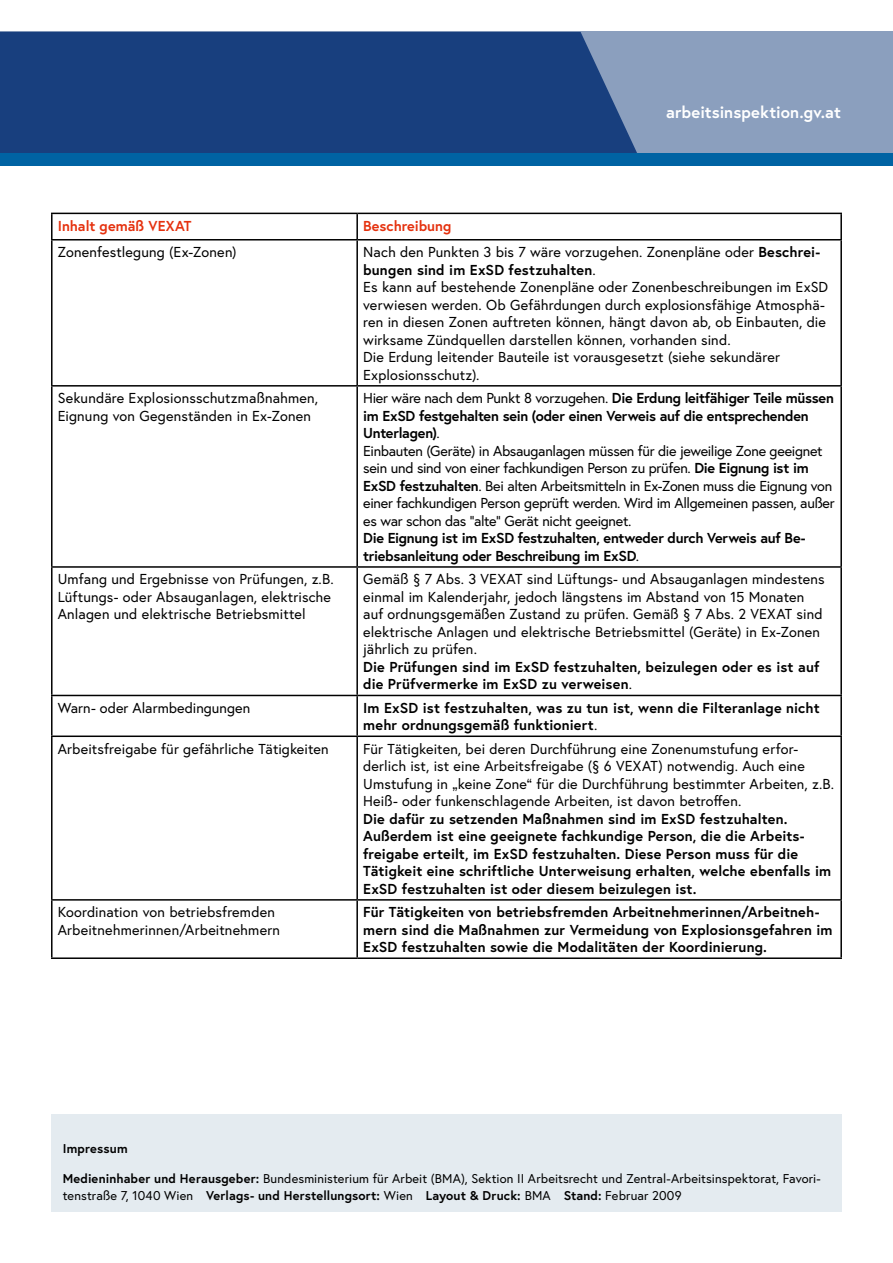
<style>
.page{position:relative;width:893px;height:1263px;background:#fff}
.page>*{position:absolute;margin:0;border:0;box-sizing:border-box;transform-origin:0 0}
.t1{font:700 16.5px "Europa Austria";letter-spacing:.005em;color:#fff}
.td_Tabellentext{font:14.4px/17.5px "Europa Austria";letter-spacing:.01em;color:#000}
.td_Tabellentext-2{font:700 14.4px/17.5px "Europa Austria";letter-spacing:.005em;color:#000}
.td_Tabellentext-3{font:14.4px/17.5px "Europa Austria";letter-spacing:-.02em;color:#000}
.td_Tabellentext-4{font:700 14.4px/17.5px "Europa Austria";letter-spacing:-.02em;color:#000}
.t2{font:700 14.4px "Europa Austria";color:#e5310e}
.t3{font:12.75px/17.5px "Europa Austria";letter-spacing:.01em;color:#000}
.t4{font:700 12.75px "Europa Austria";letter-spacing:.015em;color:#000}
.s1{font-weight:700}
.s2{font-weight:400}
</style>
<div class="page">
<hr style="left:357px;top:213px;width:485px;height:1px;background:#000">
<hr style="left:840px;top:214px;width:2px;height:25px;background:#000">
<hr style="left:51px;top:240px;width:2px;height:145px;background:#000">
<hr style="left:357px;top:239px;width:485px;height:1px;background:#000">
<hr style="left:356px;top:240px;width:2px;height:145px;background:#000">
<hr style="left:840px;top:240px;width:2px;height:145px;background:#000">
<hr style="left:51px;top:385px;width:306px;height:2px;background:#000">
<hr style="left:51px;top:387px;width:2px;height:179px;background:#000">
<hr style="left:357px;top:385px;width:485px;height:2px;background:#000">
<hr style="left:356px;top:387px;width:2px;height:179px;background:#000">
<hr style="left:840px;top:387px;width:2px;height:179px;background:#000">
<hr style="left:51px;top:566px;width:306px;height:2px;background:#000">
<hr style="left:51px;top:568px;width:2px;height:127px;background:#000">
<hr style="left:357px;top:566px;width:485px;height:2px;background:#000">
<hr style="left:356px;top:568px;width:2px;height:127px;background:#000">
<hr style="left:840px;top:568px;width:2px;height:127px;background:#000">
<hr style="left:51px;top:695px;width:306px;height:1px;background:#000">
<hr style="left:51px;top:696px;width:2px;height:39px;background:#000">
<hr style="left:357px;top:695px;width:485px;height:1px;background:#000">
<hr style="left:356px;top:696px;width:2px;height:39px;background:#000">
<hr style="left:840px;top:696px;width:2px;height:39px;background:#000">
<hr style="left:51px;top:735px;width:306px;height:2px;background:#000">
<hr style="left:51px;top:737px;width:2px;height:162px;background:#000">
<hr style="left:357px;top:735px;width:485px;height:2px;background:#000">
<hr style="left:356px;top:737px;width:2px;height:162px;background:#000">
<hr style="left:840px;top:737px;width:2px;height:162px;background:#000">
<hr style="left:51px;top:899px;width:306px;height:2px;background:#000">
<hr style="left:51px;top:901px;width:2px;height:56px;background:#000">
<hr style="left:357px;top:899px;width:485px;height:2px;background:#000">
<hr style="left:356px;top:901px;width:2px;height:56px;background:#000">
<hr style="left:840px;top:901px;width:2px;height:56px;background:#000">
<hr style="left:51px;top:957px;width:306px;height:2px;background:#000">
<hr style="left:357px;top:957px;width:485px;height:2px;background:#000">
<hr style="left:51px;top:213px;width:306px;height:1px;background:#000">
<hr style="left:51px;top:214px;width:2px;height:25px;background:#000">
<hr style="left:356px;top:214px;width:2px;height:25px;background:#000">
<hr style="left:51px;top:239px;width:306px;height:1px;background:#000">
<div style="left:0;top:32px;width:893px;height:121px;background:#8b9fbe"></div>
<div style="left:0;top:32px;width:637px;height:121px;background:#183f7e"></div>
<div style="left:0;top:153px;width:893px;height:13px;background:#0063a3"></div>
<div style="left:51px;top:1114px;width:791px;height:98px;background:#e4ebf0"></div>
<p class="t1" style="left:666px;top:101px;width:176px">arbeitsinspektion.gv.at</p>
<p class="t2" style="left:58px;top:216px;width:135px">Inhalt gemäß VEXAT</p>
<p class="t2" style="left:363px;top:216px;width:90px">Beschreibung</p>
<p class="td_Tabellentext" style="left:58px;top:243px;width:180px">Zonenfestlegung (Ex-Zonen)</p>
<p class="td_Tabellentext" style="left:363px;top:243px;width:458px">Nach den Punkten 3 bis 7 wäre vorzugehen. Zonenpläne oder <span class="s1">Beschrei&shy;bungen sind im ExSD festzuhalten</span>.</p>
<p class="td_Tabellentext" style="left:363px;top:278px;width:466px">Es kann auf bestehende Zonenpläne oder Zonenbeschreibungen im ExSD verwiesen werden. Ob Gefährdungen durch explosionsfähige Atmosphä&shy;ren in diesen Zonen auftreten können, hängt davon ab, ob Einbauten, die wirksame Zündquellen darstellen können, vorhanden sind.</p>
<p class="td_Tabellentext" style="left:363px;top:348px;width:418px">Die Erdung leitender Bauteile ist vorausgesetzt (siehe sekundärer<br>Explosionsschutz).</p>
<p class="td_Tabellentext" style="left:58px;top:389px;width:262px">Sekundäre Explosionsschutzmaßnahmen,<br>Eignung von Gegenständen in Ex-Zonen</p>
<p class="td_Tabellentext-4" style="left:363px;top:389px;width:472px"><span class="s2">Hier wäre nach dem Punkt 8 vorzugehen.</span> Die Erdung leitfähiger Teile müssen im ExSD festgehalten sein (oder einen Verweis auf die entsprechenden<br>Unterlagen)<span class="s2">.</span></p>
<p class="td_Tabellentext-3" style="left:363px;top:442px;width:473px">Einbauten (Geräte) in Absauganlagen müssen für die jeweilige Zone geeignet sein und sind von einer fachkundigen Person zu prüfen. <span class="s1">Die Eignung ist im ExSD festzuhalten</span>. Bei alten Arbeitsmitteln in Ex-Zonen muss die Eignung von einer fachkundigen Person geprüft werden. Wird im Allgemeinen passen, außer es war schon das "alte" Gerät nicht geeignet.</p>
<p class="td_Tabellentext-4" style="left:363px;top:529px;width:444px">Die Eignung ist im ExSD festzuhalten, entweder durch Verweis auf Be&shy;triebsanleitung oder Beschreibung im ExSD<span class="s2">.</span></p>
<p class="td_Tabellentext" style="left:58px;top:570px;width:278px">Umfang und Ergebnisse von Prüfungen, z.B.<br>Lüftungs- oder Absauganlagen, elektrische<br>Anlagen und elektrische Betriebsmittel</p>
<p class="td_Tabellentext" style="left:363px;top:570px;width:463px">Gemäß § 7 Abs. 3 VEXAT sind Lüftungs- und Absauganlagen mindestens einmal im Kalenderjahr, jedoch längstens im Abstand von 15 Monaten auf ordnungsgemäßen Zustand zu prüfen. Gemäß § 7 Abs. 2 VEXAT sind elektrische Anlagen und elektrische Betriebsmittel (Geräte) in Ex-Zonen jährlich zu prüfen.</p>
<p class="td_Tabellentext-2" style="left:363px;top:658px;width:458px">Die Prüfungen sind im ExSD festzuhalten, beizulegen oder es ist auf die Prüfvermerke im ExSD zu verweisen<span class="s2">.</span></p>
<p class="td_Tabellentext" style="left:58px;top:699px;width:194px">Warn- oder Alarmbedingungen</p>
<p class="td_Tabellentext-2" style="left:363px;top:698px;width:458px">Im ExSD ist festzuhalten, was zu tun ist, wenn die Filteranlage nicht mehr ordnungsgemäß funktioniert<span class="s2">.</span></p>
<p class="td_Tabellentext" style="left:58px;top:739px;width:272px">Arbeitsfreigabe für gefährliche Tätigkeiten</p>
<p class="td_Tabellentext" style="left:363px;top:739px;width:473px">Für Tätigkeiten, bei deren Durchführung eine Zonenumstufung erfor&shy;derlich ist, ist eine Arbeitsfreigabe (§ 6 VEXAT) notwendig. Auch eine Umstufung in „keine Zone“ für die Durchführung bestimmter Arbeiten, z.B.<br>Heiß- oder funkenschlagende Arbeiten, ist davon betroffen.</p>
<p class="td_Tabellentext-2" style="left:363px;top:809px;width:470px">Die dafür zu setzenden Maßnahmen sind im ExSD festzuhalten.<br>Außerdem ist eine geeignete fachkundige Person, die die Arbeits&shy;freigabe erteilt, im ExSD festzuhalten. Diese Person muss für die Tätigkeit eine schriftliche Unterweisung erhalten, welche ebenfalls im ExSD festzuhalten ist oder diesem beizulegen ist.</p>
<p class="td_Tabellentext" style="left:58px;top:903px;width:224px">Koordination von betriebsfremden<br>Arbeitnehmerinnen/Arbeitnehmern</p>
<p class="td_Tabellentext-2" style="left:363px;top:903px;width:471px">Für Tätigkeiten von betriebsfremden Arbeitnehmerinnen/Arbeitneh&shy;mern sind die Maßnahmen zur Vermeidung von Explosionsgefahren im<br>ExSD festzuhalten sowie die Modalitäten der Koordinierung.</p>
<p class="t4" style="left:63px;top:1140px;width:67px">Impressum</p>
<p class="t3" style="left:63px;top:1169px;width:760px"><span class="s1">Medieninhaber und Herausgeber:</span> Bundesministerium für Arbeit (BMA), Sektion II Arbeitsrecht und Zentral-Arbeitsinspektorat, Favori&shy;tenstraße 7, 1040 Wien <span class="s1">Verlags- und Herstellungsort:</span> Wien <span class="s1">Layout &amp; Druck:</span> BMA <span class="s1">Stand:</span> Februar 2009</p>
</div>
